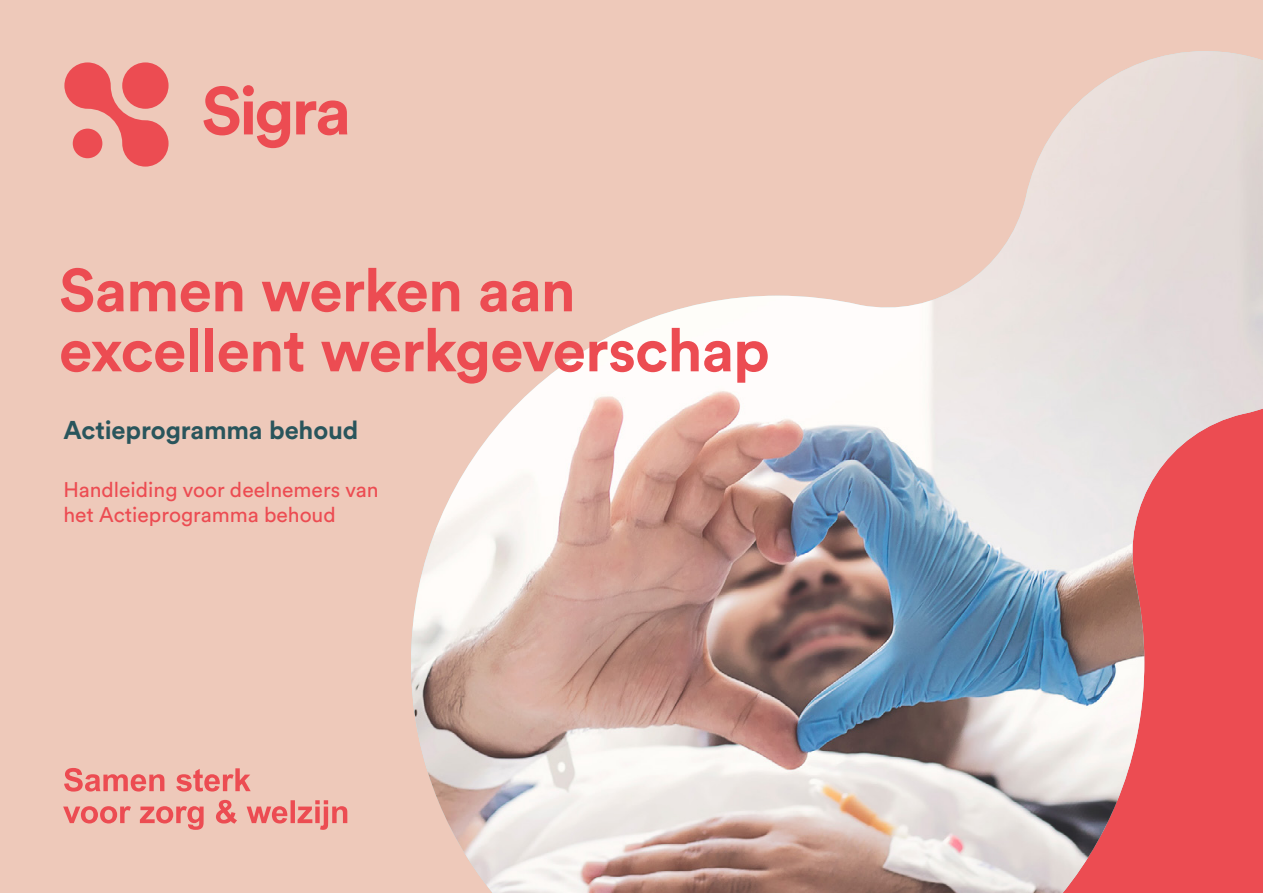
<style>
.page{position:relative;width:1263px;height:893px;background:#eec9ba}
.page>*{position:absolute;margin:0;border:0;box-sizing:border-box;transform-origin:0 0}
.t1{font:700 60px/60px "Circular Std";letter-spacing:-.015em;color:#ec4c52}
.Subtitle{font:700 25.5px "Circular Std";letter-spacing:-.005em;color:#29555c}
.Voorpagina_subtitle{font:21px/25.2px "Circular Std";color:#ec4c52}
</style>
<div class="page">
<svg style="left:203px;top:85px;width:87px;height:63px"></svg>
<svg style="left:296px;top:100px;width:51px;height:35px"></svg>
<svg style="left:64px;top:62px;width:105px;height:105px"></svg>
<img style="left:411px;top:51px;width:852px;height:842px">
<svg style="left:63px;top:800px;width:284px;height:30px"></svg>
<svg style="left:64px;top:768px;width:187px;height:24px"></svg>
<p class="t1" style="left:59px;top:259px;width:712px">Samen werken aan excellent werkgeverschap</p>
<p class="Subtitle" style="left:63px;top:414px;width:297px">Actieprogramma behoud</p>
<p class="Voorpagina_subtitle" style="left:63px;top:476px;width:317px">Handleiding voor deelnemers van het Actieprogramma behoud</p>
</div>
